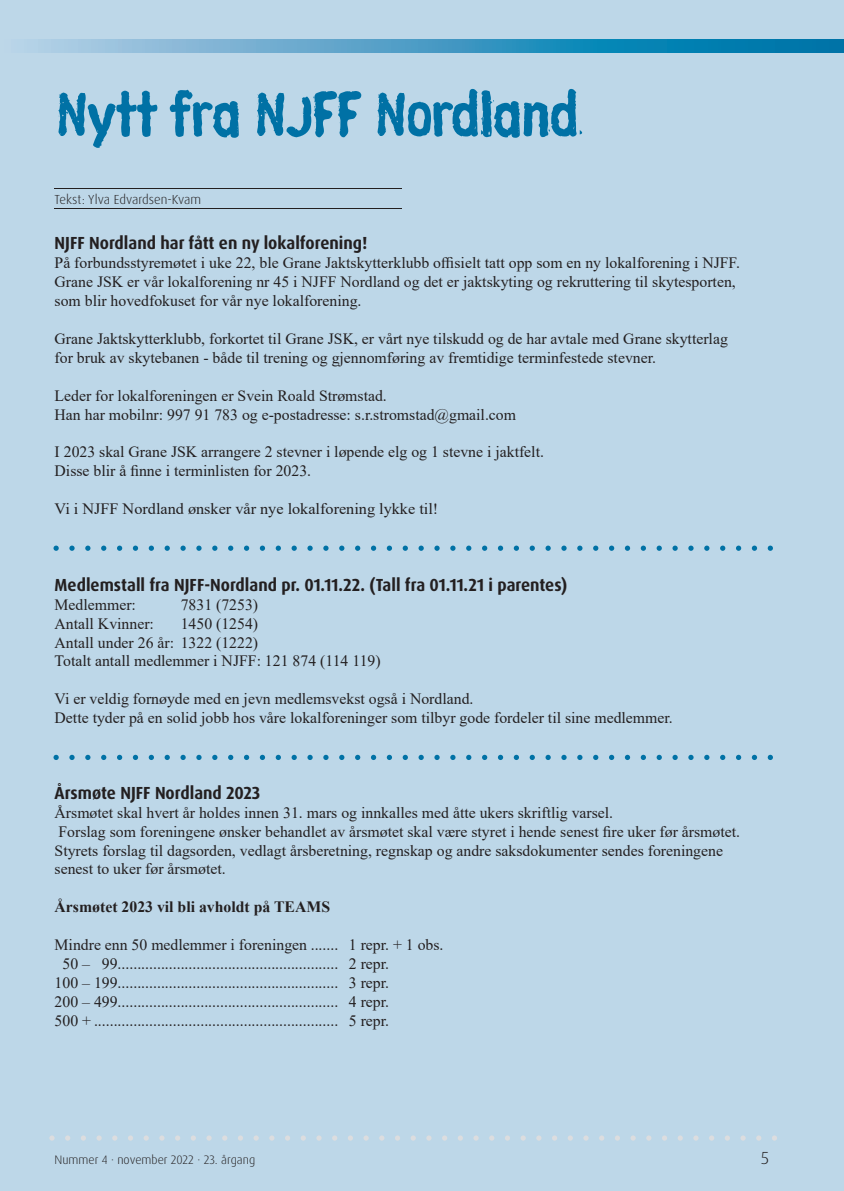
<style>
.page{position:relative;width:844px;height:1191px;background:#fff}
.page>*{position:absolute;margin:0;border:0;box-sizing:border-box;transform-origin:0 0}
.t1{font:59.5px "Linotype Russisch Brot Eat Text";letter-spacing:-.01em;color:#0071a5}
.t2{font:700 17.5px "Dax OT";color:#231f20;scale:.93 1}
.t3{font:300 17.5px "Dax OT";color:#231f20}
.t4{font:15.75px/18.9px "Times New Roman";color:#231f20}
.t5{font:700 15.75px "Times New Roman";color:#231f20}
.t6{font:300 13.12px "Dax OT";color:#231f20}
.t7{font:300 12.25px "Dax OT";color:#231f20}
</style>
<div class="page">
<div style="left:0;top:0;width:843px;height:1191px;background:#bdd7e8"></div>
<svg style="left:38px;top:40px;width:805px;height:12px;background:#459bc4"></svg>
<svg style="left:49px;top:1135px;width:727px;height:5px"></svg>
<svg style="left:53px;top:545px;width:719px;height:6px"></svg>
<hr style="left:55px;top:189px;width:347px;height:1px;background:#231f20">
<hr style="left:55px;top:209px;width:347px;height:1px;background:#231f20">
<svg style="left:53px;top:755px;width:719px;height:5px"></svg>
<h1 class="t1" style="left:55px;top:74px;width:525px">Nytt fra NJFF Nordland</h1>
<p class="t6" style="left:55px;top:191px;width:148px">Tekst: Ylva Edvardsen-Kvam</p>
<p class="t2" style="left:55px;top:232px;width:338px">NJFF Nordland har fått en ny lokalforening!</p>
<p class="t4" style="left:55px;top:253px;width:686px">På forbundsstyremøtet i uke 22, ble Grane Jaktskytterklubb offisielt tatt opp som en ny lokalforening i NJFF.<br>Grane JSK er vår lokalforening nr 45 i NJFF Nordland og det er jaktskyting og rekruttering til skytesporten, som blir hovedfokuset for vår nye lokalforening.</p>
<p class="t4" style="left:55px;top:329px;width:674px">Grane Jaktskytterklubb, forkortet til Grane JSK, er vårt nye tilskudd og de har avtale med Grane skytterlag for bruk av skytebanen - både til trening og gjennomføring av fremtidige terminfestede stevner.</p>
<p class="t4" style="left:55px;top:385px;width:463px">Leder for lokalforeningen er Svein Roald Strømstad.<br>Han har mobilnr: 997 91 783 og e-postadresse: s.r.stromstad@gmail.com</p>
<p class="t4" style="left:55px;top:442px;width:491px">I 2023 skal Grane JSK arrangere 2 stevner i løpende elg og 1 stevne i jaktfelt.<br>Disse blir å finne i terminlisten for 2023.</p>
<p class="t4" style="left:55px;top:499px;width:385px">Vi i NJFF Nordland ønsker vår nye lokalforening lykke til!</p>
<p class="t2" style="left:55px;top:573px;width:552px">Medlemstall fra NJFF-Nordland pr. 01.11.22. (Tall fra 01.11.21 i parentes)</p>
<p class="t4" style="left:55px;top:594px;width:83px">Medlemmer:</p>
<p class="t4" style="left:181px;top:594px;width:79px">7831 (7253)</p>
<p class="t4" style="left:55px;top:613px;width:101px">Antall Kvinner:</p>
<p class="t4" style="left:55px;top:613px;width:327px;text-indent:126px">1450 (1254)<br>Antall under 26 år: 1322 (1222)<br>Totalt antall medlemmer i NJFF: 121 874 (114 119)</p>
<p class="t4" style="left:55px;top:689px;width:619px">Vi er veldig fornøyde med en jevn medlemsvekst også i Nordland.<br>Dette tyder på en solid jobb hos våre lokalforeninger som tilbyr gode fordeler til sine medlemmer.</p>
<p class="t2" style="left:55px;top:781px;width:223px">Årsmøte NJFF Nordland 2023</p>
<p class="t4" style="left:55px;top:802px;width:686px">Årsmøtet skal hvert år holdes innen 31. mars og innkalles med åtte ukers skriftlig varsel.<br>Forslag som foreningene ønsker behandlet av årsmøtet skal være styret i hende senest fire uker før årsmøtet.<br>Styrets forslag til dagsorden, vedlagt årsberetning, regnskap og andre saksdokumenter sendes foreningene senest to uker før årsmøtet.</p>
<p class="t5" style="left:55px;top:895px;width:277px">Årsmøtet 2023 vil bli avholdt på TEAMS</p>
<p class="t4" style="left:55px;top:934px;width:390px">Mindre enn 50 medlemmer i foreningen ....... 1 repr. + 1 obs.</p>
<p class="t4" style="left:62px;top:953px;width:328px">50 – 99........................................................ 2 repr.</p>
<p class="t4" style="left:55px;top:972px;width:336px">100 – 199........................................................ 3 repr.</p>
<p class="t4" style="left:55px;top:991px;width:336px">200 – 499........................................................ 4 repr.</p>
<p class="t4" style="left:55px;top:1010px;width:336px">500 + .............................................................. 5 repr.</p>
<p class="t7" style="left:55px;top:1151px;width:202px">Nummer 4 · november 2022 · 23. årgang</p>
<p class="t3" style="left:761px;top:1146px;width:9px">5</p>
</div>
